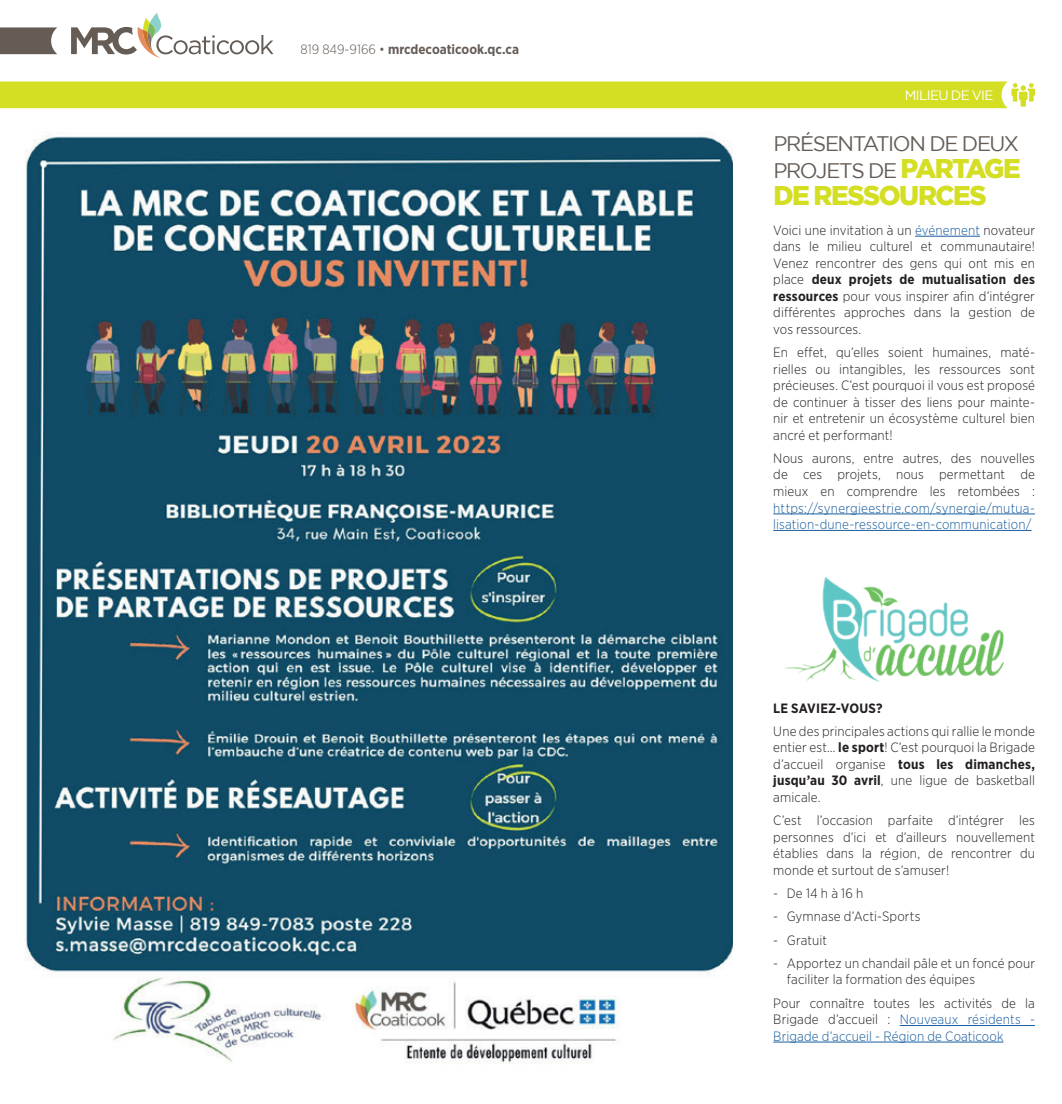
<style>
.page{position:relative;width:1062px;height:1104px;background:#fff}
.page>*{position:absolute;margin:0;border:0;box-sizing:border-box;transform-origin:0 0}
.t1{font:900 27px "Gotham";letter-spacing:-.055em;color:#d4de23}
.t2{font:21px/27px "Gotham";letter-spacing:-.065em;color:#655c56}
.t3{font:300 13.5px/16.5px "Gotham Narrow";letter-spacing:.01em;color:#231f20;text-align:justify}
.t4{font:300 13.5px/16.5px "Gotham Narrow";letter-spacing:.01em;color:#175d9e}
.t5{font:700 13.5px "Gotham Narrow";color:#655c56}
.t6{font:700 13.5px "Gotham Narrow";letter-spacing:.01em;color:#231f20}
.t7{font:13.5px "Gotham";letter-spacing:-.045em;color:#fff}
.s1{font-weight:300}
.s2{font-weight:900;font-size:27px;color:#d4de23}
.s3{color:#175d9e}
.s4{font-weight:700}
</style>
<div class="page">
<svg style="left:71px;top:13px;width:202px;height:45px"></svg>
<svg style="left:0;top:27px;width:57px;height:27px;background:#726964"></svg>
<div style="left:0;top:81px;width:1035px;height:27px;background:#d4de23"></div>
<img style="left:25px;top:131px;width:708px;height:932px">
<hr style="left:915px;top:236px;width:65px;height:1px;background:#175d9e">
<hr style="left:773px;top:513px;width:262px;height:1px;background:#175d9e">
<hr style="left:773px;top:530px;width:259px;height:1px;background:#175d9e">
<hr style="left:900px;top:1024px;width:135px;height:1px;background:#175d9e">
<hr style="left:773px;top:1041px;width:230px;height:1px;background:#175d9e">
<img style="left:785px;top:577px;width:219px;height:105px">
<p class="t5" style="left:300px;top:41px;width:220px"><span class="s1">819 849-9166 •</span> mrcdecoaticook.qc.ca</p>
<p class="t7" style="left:905px;top:87px;width:90px">MILIEU DE VIE</p>
<h2 class="t2" style="left:773px;top:129px;width:249px">PRÉSENTATION DE DEUX<br>PROJETS DE <span class="s2">PARTAGE</span></h2>
<h1 class="t1" style="left:773px;top:179px;width:215px">DE RESSOURCES</h1>
<p class="t3" style="left:773px;top:221px;width:263px">Voici une invitation à un <span class="s3">événement</span> novateur dans le milieu culturel et communautaire!<br>Venez rencontrer des gens qui ont mis en place <span class="s4">deux projets de mutualisation des ressources</span> pour vous inspirer afin d’intégrer différentes approches dans la gestion de vos ressources.</p>
<p class="t3" style="left:773px;top:344px;width:263px">En effet, qu’elles soient humaines, maté&shy;rielles ou intangibles, les ressources sont précieuses. C’est pourquoi il vous est proposé de continuer à tisser des liens pour mainte&shy;nir et entretenir un écosystème culturel bien ancré et performant!</p>
<p class="t3" style="left:773px;top:449px;width:263px">Nous aurons, entre autres, des nouvelles de ces projets, nous permettant de mieux en comprendre les retombées :</p>
<p class="t4" style="left:773px;top:499px;width:263px">https://synergieestrie.com/synergie/mutua&shy;lisation-dune-ressource-en-communication/</p>
<p class="t6" style="left:773px;top:699px;width:111px">LE SAVIEZ-VOUS?</p>
<p class="t3" style="left:773px;top:722px;width:263px">Une des principales actions qui rallie le monde entier est… <span class="s4">le sport</span>! C’est pourquoi la Brigade d’accueil organise <span class="s4">tous les dimanches, jusqu’au 30 avril</span>, une ligue de basketball amicale.</p>
<p class="t3" style="left:773px;top:811px;width:263px">C’est l’occasion parfaite d’intégrer les personnes d’ici et d’ailleurs nouvellement établies dans la région, de rencontrer du monde et surtout de s’amuser!</p>
<p class="t3" style="left:773px;top:884px;width:92px">- De 14 h à 16 h</p>
<p class="t3" style="left:773px;top:907px;width:149px">- Gymnase d’Acti-Sports</p>
<p class="t3" style="left:773px;top:931px;width:55px">- Gratuit</p>
<p class="t3" style="left:787px;top:954px;width:250px;text-indent:-14px">- Apportez un chandail pâle et un foncé pour faciliter la formation des équipes</p>
<p class="t3" style="left:773px;top:993px;width:263px">Pour connaître toutes les activités de la Brigade d’accueil : <span class="s3">Nouveaux résidents - Brigade d’accueil - Région de Coaticook</span></p>
</div>
